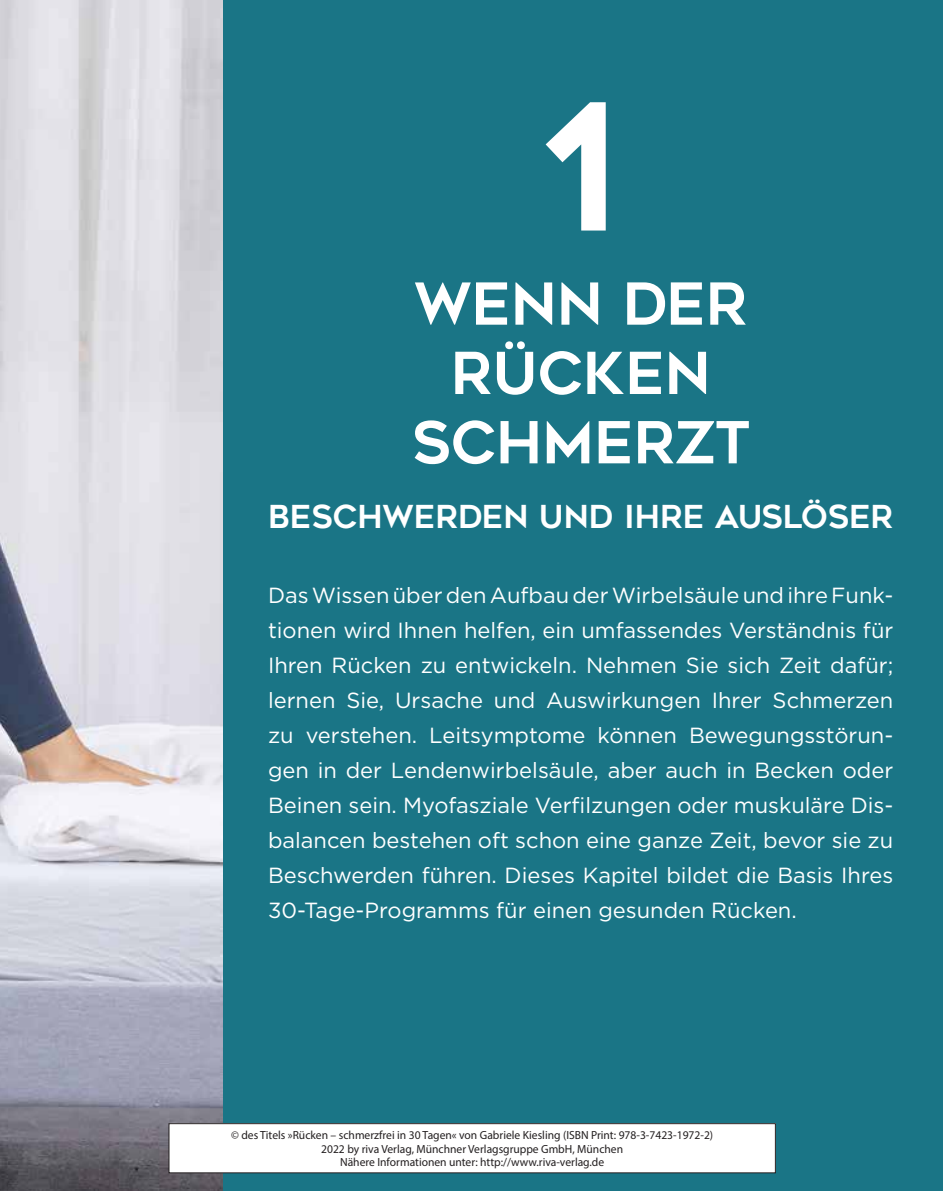
<style>
.page{position:relative;width:943px;height:1191px;background:#fff}
.page>*{position:absolute;margin:0;border:0;box-sizing:border-box;transform-origin:0 0}
.t1{font:175px "Geometos";color:#fff}
.t2{font:57.75px/69.3px "Geometos";color:#fff;text-align:center}
.t3{font:31.5px "Geometos";color:#fff}
.t4{font:21.88px/35px "Gotham";color:#fff;text-align:justify}
.t5{font:11.72px/13.8px "Myriad Pro";color:#231f20;text-align:center}
</style>
<div class="page">
<img style="left:0;top:0;width:223px;height:1191px">
<div style="left:223px;top:0;width:720px;height:1191px;background:#1a7586"></div>
<div style="left:169px;top:1123px;width:606px;height:49px;background:#fff"></div>
<div style="left:168px;top:1123px;width:607px;height:50px;border:1px solid #231f20"></div>
<h1 class="t1" style="left:542px;top:69px;width:79px">1</h1>
<h2 class="t2" style="left:411px;top:269px;width:339px">WENN DER<br>RÜCKEN<br>SCHMERZT</h2>
<h3 class="t3" style="left:268px;top:499px;width:627px">BESCHWERDEN UND IHRE AUSLÖSER</h3>
<p class="t4" style="left:268px;top:577px;width:627px">Das Wissen über den Aufbau der Wirbelsäule und ihre Funk&shy;tionen wird Ihnen helfen, ein umfassendes Verständnis für Ihren Rücken zu entwickeln. Nehmen Sie sich Zeit dafür; lernen Sie, Ursache und Auswirkungen Ihrer Schmerzen zu verstehen. Leitsymptome können Bewegungsstörun&shy;gen in der Lendenwirbelsäule, aber auch in Becken oder Beinen sein. Myofasziale Verfilzungen oder muskuläre Dis&shy;balancen bestehen oft schon eine ganze Zeit, bevor sie zu Beschwerden führen. Dieses Kapitel bildet die Basis Ihres 30-Tage-Programms für einen gesunden Rücken.</p>
<p class="t5" style="left:231px;top:1127px;width:483px">© des Titels »Rücken – schmerzfrei in 30 Tagen« von Gabriele Kiesling (ISBN Print: 978-3-7423-1972-2)<br>2022 by riva Verlag, Münchner Verlagsgruppe GmbH, München<br>Nähere Informationen unter: http://www.riva-verlag.de</p>
</div>
